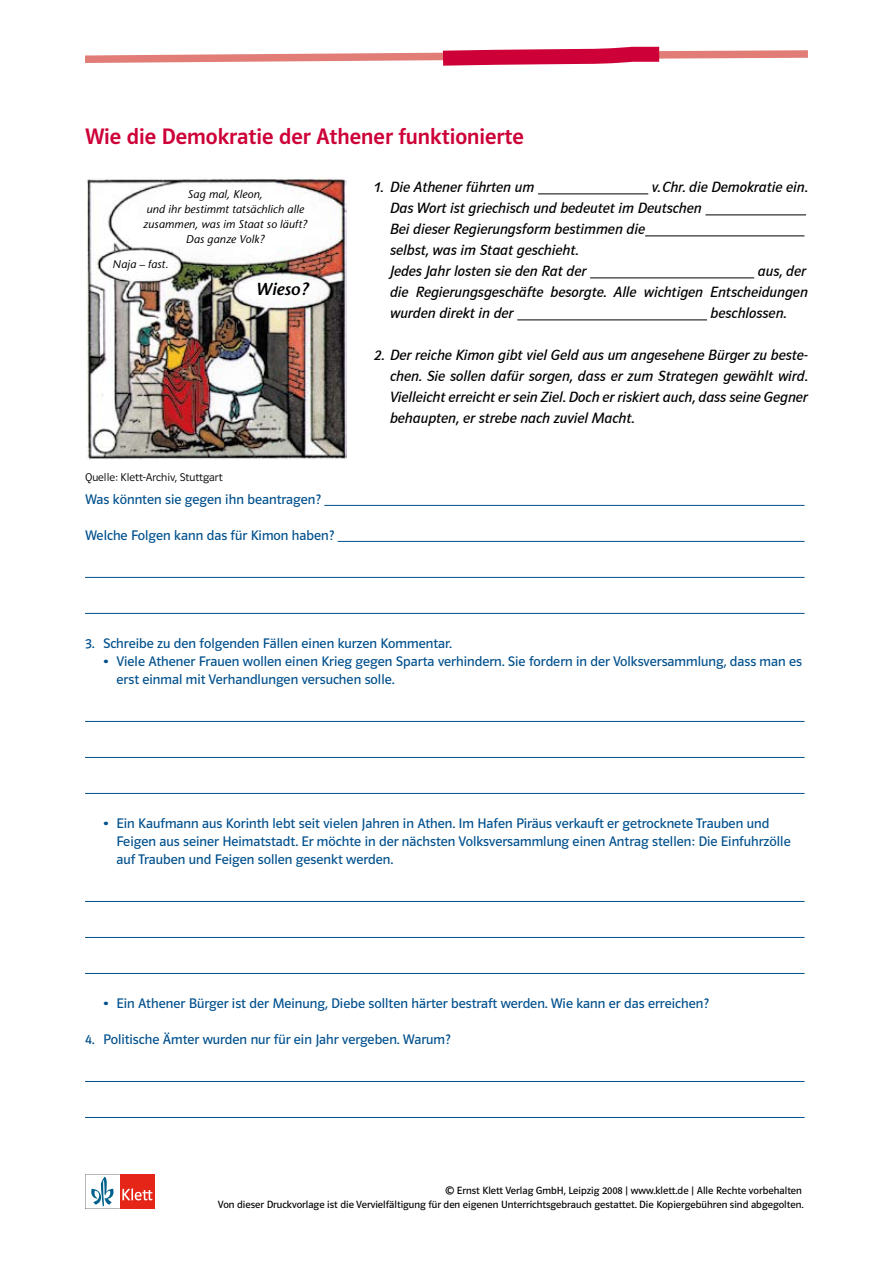
<style>
.page{position:relative;width:893px;height:1263px;background:#fff}
.page>*{position:absolute;margin:0;border:0;box-sizing:border-box;transform-origin:0 0}
.t1{font:22.5px "Polo ST11 K Krftg";color:#cd0037}
.t2{font:italic 600 17.25px "Stone Sans";color:#000}
.t3{font:italic 15px/21px "Polo ST11 K Buch";color:#000;text-align:justify}
.t4{font:13.95px/18px "Polo ST11 K Buch";color:#00508d}
.t5{font:italic 11.25px/15px "Stone Sans";letter-spacing:.01em;color:#000;text-align:center}
.t6{font:11.25px "Polo ST11 K Leicht";color:#000}
.t7{font:10.5px/13.5px "Polo ST11 K Buch";color:#000;text-align:right}
</style>
<div class="page">
<svg style="left:85px;top:46px;width:723px;height:20px"></svg>
<div style="left:120px;top:1174px;width:35px;height:35px;background:#e42518"></div>
<svg style="left:85px;top:1174px;width:68px;height:35px"></svg>
<hr style="left:324px;top:505px;width:481px;height:1px;background:#00508d">
<hr style="left:338px;top:541px;width:467px;height:1px;background:#00508d">
<hr style="left:85px;top:577px;width:720px;height:1px;background:#00508d">
<hr style="left:85px;top:613px;width:719px;height:1px;background:#00508d">
<hr style="left:85px;top:721px;width:720px;height:1px;background:#00508d">
<hr style="left:85px;top:757px;width:720px;height:1px;background:#00508d">
<hr style="left:85px;top:793px;width:720px;height:1px;background:#00508d">
<hr style="left:85px;top:901px;width:720px;height:1px;background:#00508d">
<hr style="left:85px;top:937px;width:720px;height:1px;background:#00508d">
<hr style="left:85px;top:973px;width:720px;height:1px;background:#00508d">
<hr style="left:85px;top:1081px;width:720px;height:1px;background:#00508d">
<hr style="left:85px;top:1117px;width:720px;height:1px;background:#00508d">
<img style="left:86px;top:177px;width:261px;height:282px">
<hr style="left:538px;top:193px;width:110px;height:1px;background:#000">
<hr style="left:705px;top:214px;width:101px;height:1px;background:#000">
<hr style="left:645px;top:235px;width:159px;height:1px;background:#000">
<hr style="left:590px;top:277px;width:164px;height:1px;background:#000">
<hr style="left:517px;top:319px;width:190px;height:1px;background:#000">
<h1 class="t1" style="left:85px;top:124px;width:440px">Wie die Demokratie der Athener funktionierte</h1>
<p class="t5" style="left:143px;top:186px;width:166px">Sag mal, Kleon,<br>und ihr bestimmt tatsächlich alle zusammen, was im Staat so läuft?<br>Das ganze Volk?</p>
<p class="t5" style="left:113px;top:256px;width:57px">Naja – fast.</p>
<p class="t2" style="left:256px;top:278px;width:54px">Wieso?</p>
<p class="t6" style="left:85px;top:471px;width:139px">Quelle: Klett-Archiv, Stuttgart</p>
<p class="t4" style="left:85px;top:490px;width:237px">Was könnten sie gegen ihn beantragen?</p>
<p class="t4" style="left:85px;top:526px;width:251px">Welche Folgen kann das für Kimon haben?</p>
<p class="t3" style="left:374px;top:177px;width:161px">1. Die Athener führten um</p>
<p class="t3" style="left:390px;top:177px;width:420px;text-align:left;text-indent:262px">v.Chr. die Demokratie ein.<br>Das Wort ist griechisch und bedeutet im Deutschen<br>Bei dieser Regierungsform bestimmen die<br>selbst, was im Staat geschieht.<br>Jedes Jahr losten sie den Rat der</p>
<p class="t3" style="left:390px;top:261px;width:419px;text-indent:368px">aus, der die Regierungsgeschäfte besorgte. Alle wichtigen Entscheidungen wurden direkt in der</p>
<p class="t3" style="left:711px;top:303px;width:78px">beschlossen.</p>
<p class="t3" style="left:390px;top:345px;width:420px;text-indent:-16px">2. Der reiche Kimon gibt viel Geld aus um angesehene Bürger zu beste&shy;chen. Sie sollen dafür sorgen, dass er zum Strategen gewählt wird.<br>Vielleicht erreicht er sein Ziel. Doch er riskiert auch, dass seine Gegner behaupten, er strebe nach zuviel Macht.</p>
<p class="t4" style="left:85px;top:635px;width:368px">3. Schreibe zu den folgenden Fällen einen kurzen Kommentar.</p>
<p class="t4" style="left:117px;top:653px;width:687px;text-indent:-14px">• Viele Athener Frauen wollen einen Krieg gegen Sparta verhindern. Sie fordern in der Volksversammlung, dass man es erst einmal mit Verhandlungen versuchen solle.</p>
<p class="t4" style="left:117px;top:815px;width:676px;text-indent:-14px">• Ein Kaufmann aus Korinth lebt seit vielen Jahren in Athen. Im Hafen Piräus verkauft er getrocknete Trauben und<br>Feigen aus seiner Heimatstadt. Er möchte in der nächsten Volksversammlung einen Antrag stellen: Die Einfuhrzölle auf Trauben und Feigen sollen gesenkt werden.</p>
<p class="t4" style="left:103px;top:995px;width:607px">• Ein Athener Bürger ist der Meinung, Diebe sollten härter bestraft werden. Wie kann er das erreichen?</p>
<p class="t4" style="left:85px;top:1031px;width:367px">4. Politische Ämter wurden nur für ein Jahr vergeben. Warum?</p>
<p class="t7" style="left:218px;top:1184px;width:587px">© Ernst Klett Verlag GmbH, Leipzig 2008 | www.klett.de | Alle Rechte vorbehalten<br>Von dieser Druckvorlage ist die Vervielfältigung für den eigenen Unterrichtsgebrauch gestattet. Die Kopiergebühren sind abgegolten.</p>
</div>
